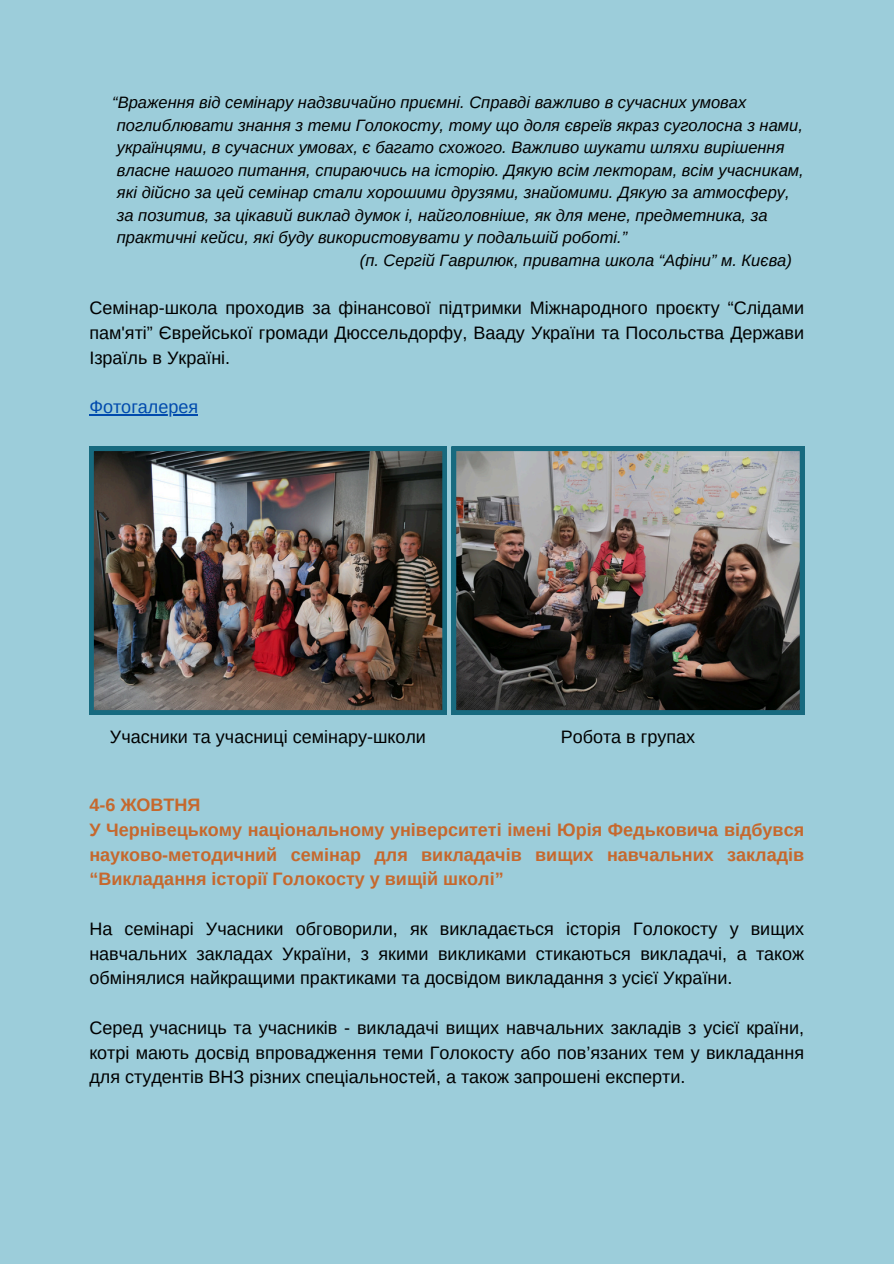
<style>
.page{position:relative;width:894px;height:1264px;background:#fff}
.page>*{position:absolute;margin:0;border:0;box-sizing:border-box;transform-origin:0 0}
.t1{font:18px/24.8px "Arimo";color:#000;text-align:justify}
.t2{font:700 18px/24.8px "Arimo";color:#c6682d}
.t3{font:18px "Arimo";color:#004aad}
.t4{font:italic 16.5px "Arimo";color:#000}
</style>
<div class="page">
<div style="left:0;top:0;width:893px;height:1263px;background:#9ccdda"></div>
<hr style="left:89px;top:414px;width:109px;height:1px;background:#004aad">
<img style="left:89px;top:446px;width:357px;height:268px">
<img style="left:451px;top:446px;width:352px;height:268px">
<p class="t4" style="left:112px;top:93px;width:635px">“Враження від семінару надзвичайно приємні. Справді важливо в сучасних умовах</p>
<p class="t4" style="left:117px;top:116px;width:687px">поглиблювати знання з теми Голокосту, тому що доля євреїв якраз суголосна з нами,</p>
<p class="t4" style="left:117px;top:138px;width:669px">українцями, в сучасних умовах, є багато схожого. Важливо шукати шляхи вирішення</p>
<p class="t4" style="left:117px;top:161px;width:688px">власне нашого питання, спираючись на історію. Дякую всім лекторам, всім учасникам,</p>
<p class="t4" style="left:117px;top:183px;width:674px">які дійсно за цей семінар стали хорошими друзями, знайомими. Дякую за атмосферу,</p>
<p class="t4" style="left:117px;top:206px;width:652px">за позитив, за цікавий виклад думок і, найголовніше, як для мене, предметника, за</p>
<p class="t4" style="left:117px;top:228px;width:511px">практичні кейси, які буду використовувати у подальшій роботі.”</p>
<p class="t4" style="left:360px;top:251px;width:433px">(п. Сергій Гаврилюк, приватна школа “Афіни” м. Києва)</p>
<p class="t1" style="left:89px;top:295px;width:716px">Семінар-школа проходив за фінансової підтримки Міжнародного проєкту “Слідами пам'яті” Єврейської громади Дюссельдорфу, Вааду України та Посольства Держави Ізраїль в Україні.</p>
<p class="t3" style="left:89px;top:397px;width:110px">Фотогалерея</p>
<p class="t1" style="left:110px;top:724px;width:317px">Учасники та учасниці семінару-школи</p>
<p class="t1" style="left:560px;top:724px;width:136px">Робота в групах</p>
<p class="t2" style="left:89px;top:792px;width:716px">4-6 ЖОВТНЯ<br>У Чернівецькому національному університеті імені Юрія Федьковича відбувся науково-методичний семінар для викладачів вищих навчальних закладів “Викладання історії Голокосту у вищій школі”</p>
<p class="t1" style="left:89px;top:916px;width:716px">На семінарі Учасники обговорили, як викладається історія Голокосту у вищих навчальних закладах України, з якими викликами стикаються викладачі, а також обмінялися найкращими практиками та досвідом викладання з усієї України.</p>
<h1 class="t1" style="left:89px;top:1015px;width:716px">Серед учасниць та учасників - викладачі вищих навчальних закладів з усієї країни, котрі мають досвід впровадження теми Голокосту або пов’язаних тем у викладання для студентів ВНЗ різних спеціальностей, а також запрошені експерти.</h1>
</div>
